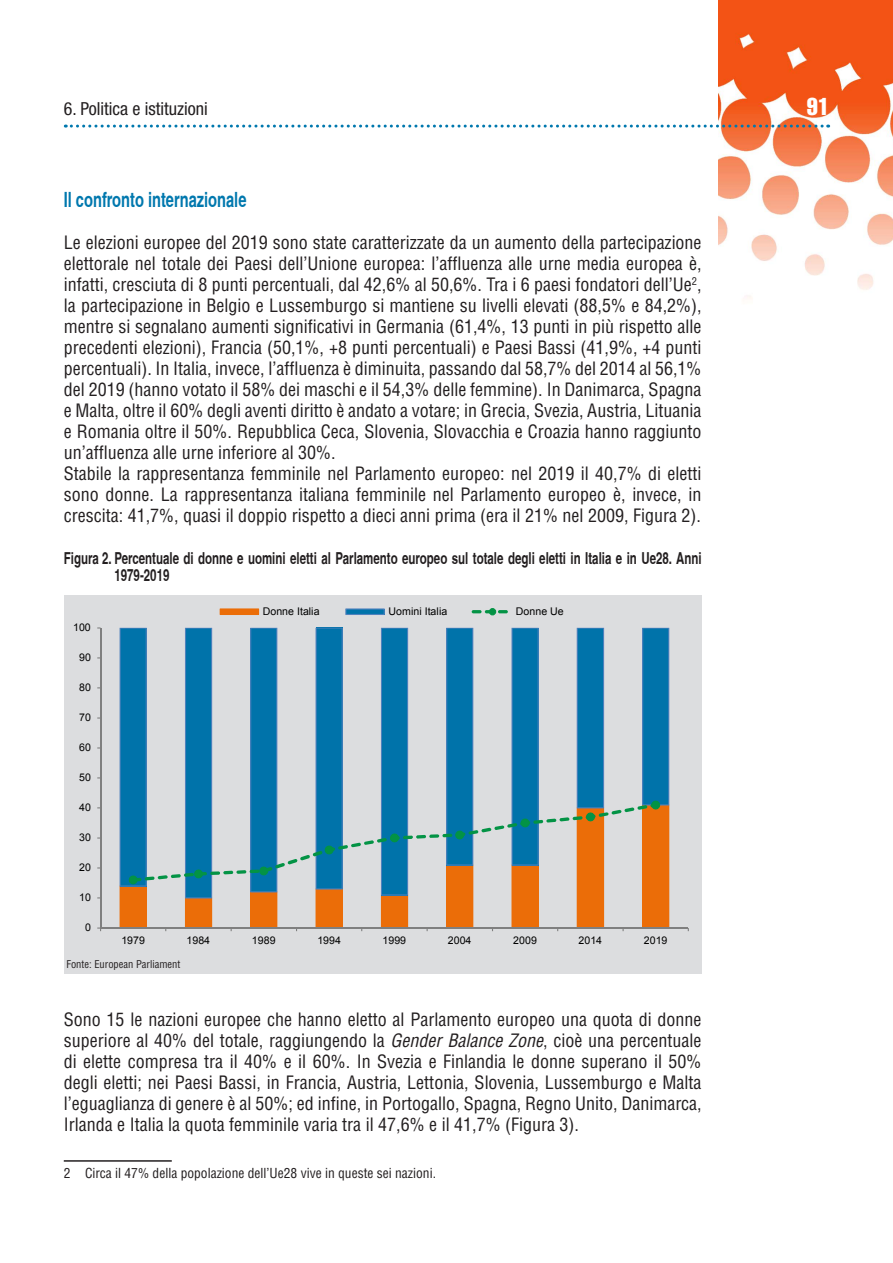
<style>
.page{position:relative;width:893px;height:1263px;background:#fff}
.page>*{position:absolute;margin:0;border:0;box-sizing:border-box;transform-origin:0 0}
.t1{font:24px "Helvetica LT Std Comp";color:#fff}
.t2{font:700 condensed 21px "Helvetica";color:#0078ae;scale:.85 1}
.t3{font:condensed 18px/21px "Helvetica LT Std";color:#231f20}
.t4{font:condensed 18px "Helvetica Neue LT Std";color:#231f20}
.t5{font:700 condensed 16.5px/16.5px "Helvetica";color:#231f20;scale:.85 1}
.t6{font:condensed 13.5px "Helvetica LT Std";color:#231f20}
.t7{font:10.65px "Arial";letter-spacing:-.005em;color:#000}
.t8{font:condensed 10.5px "Helvetica LT Std";color:#231f20}
.s1{font-style:italic}
</style>
<div class="page">
<img style="left:719px;top:0;width:174px;height:299px">
<svg style="left:65px;top:125px;width:764px;height:3px"></svg>
<hr style="left:64px;top:1160px;width:108px;height:2px;background:#231f20">
<div style="left:64px;top:595px;width:638px;height:379px;background:#dcdddf"></div>
<hr style="left:100px;top:628px;width:1px;height:300px;background:#7f7f7f">
<hr style="left:101px;top:927px;width:587px;height:2px;background:#7f7f7f">
<svg style="left:120px;top:628px;width:549px;height:303px"></svg>
<svg style="left:220px;top:608px;width:39px;height:7px"></svg>
<svg style="left:345px;top:608px;width:40px;height:7px"></svg>
<svg style="left:472px;top:608px;width:36px;height:7px"></svg>
<p class="t4" style="left:64px;top:98px;width:145px">6. Politica e istituzioni</p>
<h1 class="t1" style="left:807px;top:91px;width:24px">91</h1>
<p class="t2" style="left:64px;top:187px;width:216px">Il confronto internazionale</p>
<p class="t3" style="left:64px;top:232px;width:639px">Le elezioni europee del 2019 sono state caratterizzate da un aumento della partecipazione elettorale nel totale dei Paesi dell’Unione europea: l’affluenza alle urne media europea è, infatti, cresciuta di 8 punti percentuali, dal 42,6% al 50,6%. Tra i 6 paesi fondatori dell’Ue<sup>2</sup>, la partecipazione in Belgio e Lussemburgo si mantiene su livelli elevati (88,5% e 84,2%), mentre si segnalano aumenti significativi in Germania (61,4%, 13 punti in più rispetto alle precedenti elezioni), Francia (50,1%, +8 punti percentuali) e Paesi Bassi (41,9%, +4 punti percentuali). In Italia, invece, l’affluenza è diminuita, passando dal 58,7% del 2014 al 56,1% del 2019 (hanno votato il 58% dei maschi e il 54,3% delle femmine). In Danimarca, Spagna e Malta, oltre il 60% degli aventi diritto è andato a votare; in Grecia, Svezia, Austria, Lituania e Romania oltre il 50%. Repubblica Ceca, Slovenia, Slovacchia e Croazia hanno raggiunto un’affluenza alle urne inferiore al 30%.<br>Stabile la rappresentanza femminile nel Parlamento europeo: nel 2019 il 40,7% di eletti sono donne. La rappresentanza italiana femminile nel Parlamento europeo è, invece, in crescita: 41,7%, quasi il doppio rispetto a dieci anni prima (era il 21% nel 2009, Figura 2).</p>
<p class="t5" style="left:114px;top:550px;width:692px;text-indent:-51px">Figura 2. Percentuale di donne e uomini eletti al Parlamento europeo sul totale degli eletti in Italia e in Ue28. Anni<br>1979-2019</p>
<p class="t7" style="left:73px;top:621px;width:19px">100</p>
<p class="t7" style="left:79px;top:651px;width:13px">90</p>
<p class="t7" style="left:79px;top:681px;width:13px">80</p>
<p class="t7" style="left:79px;top:710px;width:13px">70</p>
<p class="t7" style="left:79px;top:741px;width:13px">60</p>
<p class="t7" style="left:79px;top:771px;width:13px">50</p>
<p class="t7" style="left:79px;top:801px;width:13px">40</p>
<p class="t7" style="left:79px;top:830px;width:13px">30</p>
<p class="t7" style="left:79px;top:861px;width:13px">20</p>
<p class="t7" style="left:79px;top:891px;width:13px">10</p>
<p class="t7" style="left:85px;top:921px;width:7px">0</p>
<p class="t7" style="left:263px;top:604px;width:58px">Donne Italia</p>
<p class="t7" style="left:389px;top:604px;width:60px">Uomini Italia</p>
<p class="t7" style="left:516px;top:604px;width:49px">Donne Ue</p>
<p class="t7" style="left:121px;top:933px;width:25px">1979</p>
<p class="t7" style="left:187px;top:933px;width:25px">1984</p>
<p class="t7" style="left:252px;top:933px;width:25px">1989</p>
<p class="t7" style="left:317px;top:933px;width:25px">1994</p>
<p class="t7" style="left:383px;top:933px;width:25px">1999</p>
<p class="t7" style="left:448px;top:933px;width:25px">2004</p>
<p class="t7" style="left:513px;top:933px;width:25px">2009</p>
<p class="t7" style="left:578px;top:933px;width:25px">2014</p>
<p class="t7" style="left:644px;top:933px;width:25px">2019</p>
<p class="t8" style="left:66px;top:958px;width:116px">Fonte: European Parliament</p>
<p class="t3" style="left:64px;top:1009px;width:639px;text-align:justify">Sono 15 le nazioni europee che hanno eletto al Parlamento europeo una quota di donne superiore al 40% del totale, raggiungendo la <span class="s1">Gender Balance Zone</span>, cioè una percentuale di elette compresa tra il 40% e il 60%. In Svezia e Finlandia le donne superano il 50% degli eletti; nei Paesi Bassi, in Francia, Austria, Lettonia, Slovenia, Lussemburgo e Malta l’eguaglianza di genere è al 50%; ed infine, in Portogallo, Spagna, Regno Unito, Danimarca, Irlanda e Italia la quota femminile varia tra il 47,6% e il 41,7% (Figura 3).</p>
<p class="t6" style="left:64px;top:1164px;width:374px">2 Circa il 47% della popolazione dell’Ue28 vive in queste sei nazioni.</p>
</div>
